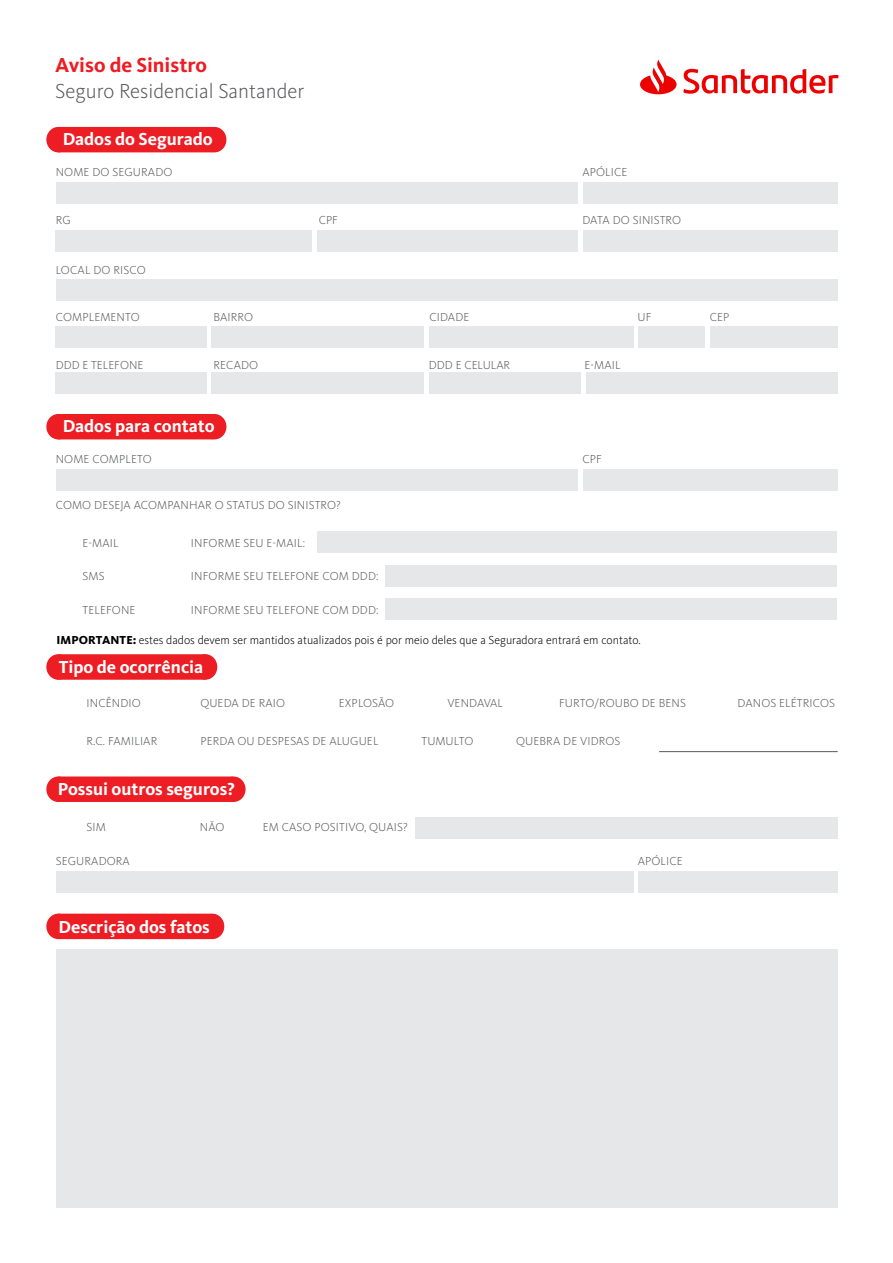
<style>
.page{position:relative;width:893px;height:1263px;background:#fff}
.page>*{position:absolute;margin:0;border:0;box-sizing:border-box;transform-origin:0 0}
.t1{font:300 21px "Kievit OT";color:#58595b}
.t2{font:700 21px "Kievit OT";color:#ed1d24}
.t3{font:700 18px "Kievit OT";color:#fff}
.t4{font:300 12px "Kievit OT";letter-spacing:.01em;color:#58595b}
.t5{font:300 12px "Kievit OT";color:#000}
.s1{font-weight:800}
</style>
<div class="page">
<div style="left:54px;top:654px;width:155px;height:26px;background:#ed1d24;border-radius:5px"></div>
<div style="left:46px;top:654px;width:24px;height:26px;background:#ed1d24;border-radius:50%"></div>
<div style="left:194px;top:654px;width:23px;height:26px;background:#ed1d24;border-radius:50%"></div>
<div style="left:56px;top:183px;width:522px;height:21px;background:#e6e7e8"></div>
<div style="left:583px;top:231px;width:255px;height:21px;background:#e6e7e8"></div>
<div style="left:317px;top:231px;width:261px;height:21px;background:#e6e7e8"></div>
<div style="left:583px;top:182px;width:255px;height:21px;background:#e6e7e8"></div>
<div style="left:56px;top:279px;width:782px;height:21px;background:#e6e7e8"></div>
<div style="left:55px;top:326px;width:152px;height:21px;background:#e6e7e8"></div>
<div style="left:212px;top:326px;width:212px;height:21px;background:#e6e7e8"></div>
<div style="left:429px;top:326px;width:205px;height:21px;background:#e6e7e8"></div>
<div style="left:638px;top:326px;width:67px;height:21px;background:#e6e7e8"></div>
<div style="left:710px;top:326px;width:128px;height:21px;background:#e6e7e8"></div>
<div style="left:55px;top:231px;width:257px;height:21px;background:#e6e7e8"></div>
<hr style="left:659px;top:751px;width:179px;height:1px;background:#58595b">
<div style="left:415px;top:817px;width:423px;height:22px;background:#e6e7e8"></div>
<div style="left:56px;top:871px;width:577px;height:21px;background:#e6e7e8"></div>
<div style="left:638px;top:871px;width:200px;height:21px;background:#e6e7e8"></div>
<div style="left:54px;top:776px;width:182px;height:26px;background:#ed1d24;border-radius:5px"></div>
<div style="left:46px;top:776px;width:24px;height:26px;background:#ed1d24;border-radius:50%"></div>
<div style="left:222px;top:776px;width:24px;height:26px;background:#ed1d24;border-radius:50%"></div>
<div style="left:55px;top:373px;width:152px;height:21px;background:#e6e7e8"></div>
<div style="left:212px;top:373px;width:212px;height:21px;background:#e6e7e8"></div>
<div style="left:586px;top:373px;width:252px;height:21px;background:#e6e7e8"></div>
<div style="left:429px;top:373px;width:152px;height:21px;background:#e6e7e8"></div>
<div style="left:54px;top:127px;width:163px;height:25px;background:#ed1d24;border-radius:5px"></div>
<div style="left:46px;top:127px;width:24px;height:25px;background:#ed1d24;border-radius:50%"></div>
<div style="left:203px;top:127px;width:23px;height:25px;background:#ed1d24;border-radius:50%"></div>
<div style="left:56px;top:470px;width:522px;height:21px;background:#e6e7e8"></div>
<div style="left:317px;top:531px;width:520px;height:22px;background:#e6e7e8"></div>
<div style="left:583px;top:469px;width:255px;height:21px;background:#e6e7e8"></div>
<div style="left:54px;top:414px;width:163px;height:25px;background:#ed1d24;border-radius:5px"></div>
<div style="left:46px;top:414px;width:24px;height:25px;background:#ed1d24;border-radius:50%"></div>
<div style="left:203px;top:414px;width:23px;height:25px;background:#ed1d24;border-radius:50%"></div>
<div style="left:386px;top:565px;width:451px;height:21px;background:#e6e7e8"></div>
<div style="left:386px;top:598px;width:451px;height:22px;background:#e6e7e8"></div>
<div style="left:56px;top:949px;width:782px;height:259px;background:#e6e7e8"></div>
<div style="left:54px;top:914px;width:160px;height:25px;background:#ed1d24;border-radius:5px"></div>
<div style="left:46px;top:914px;width:24px;height:25px;background:#ed1d24;border-radius:50%"></div>
<div style="left:200px;top:914px;width:24px;height:25px;background:#ed1d24;border-radius:50%"></div>
<svg style="left:640px;top:60px;width:198px;height:34px"></svg>
<h1 class="t2" style="left:55px;top:53px;width:153px">Aviso de Sinistro</h1>
<h1 class="t1" style="left:55px;top:79px;width:251px">Seguro Residencial Santander</h1>
<h2 class="t3" style="left:63px;top:129px;width:152px">Dados do Segurado</h2>
<p class="t4" style="left:56px;top:166px;width:118px">NOME DO SEGURADO</p>
<p class="t4" style="left:56px;top:214px;width:16px">RG</p>
<p class="t4" style="left:319px;top:214px;width:21px">CPF</p>
<p class="t4" style="left:582px;top:166px;width:47px">APÓLICE</p>
<p class="t4" style="left:582px;top:214px;width:100px">DATA DO SINISTRO</p>
<p class="t4" style="left:56px;top:264px;width:91px">LOCAL DO RISCO</p>
<p class="t4" style="left:56px;top:310px;width:86px">COMPLEMENTO</p>
<p class="t4" style="left:213px;top:310px;width:41px">BAIRRO</p>
<p class="t4" style="left:429px;top:310px;width:42px">CIDADE</p>
<p class="t4" style="left:638px;top:310px;width:15px">UF</p>
<p class="t4" style="left:710px;top:310px;width:21px">CEP</p>
<p class="t4" style="left:56px;top:358px;width:89px">DDD E TELEFONE</p>
<p class="t4" style="left:213px;top:358px;width:46px">RECADO</p>
<p class="t4" style="left:429px;top:358px;width:83px">DDD E CELULAR</p>
<p class="t4" style="left:584px;top:358px;width:38px">E-MAIL</p>
<h2 class="t3" style="left:63px;top:416px;width:153px">Dados para contato</h2>
<p class="t4" style="left:56px;top:453px;width:98px">NOME COMPLETO</p>
<p class="t4" style="left:56px;top:498px;width:286px">COMO DESEJA ACOMPANHAR O STATUS DO SINISTRO?</p>
<p class="t4" style="left:83px;top:536px;width:38px">E-MAIL</p>
<p class="t4" style="left:191px;top:536px;width:116px">INFORME SEU E-MAIL:</p>
<p class="t4" style="left:191px;top:569px;width:189px">INFORME SEU TELEFONE COM DDD:</p>
<p class="t4" style="left:191px;top:603px;width:189px">INFORME SEU TELEFONE COM DDD:</p>
<p class="t4" style="left:83px;top:569px;width:24px">SMS</p>
<p class="t4" style="left:83px;top:603px;width:54px">TELEFONE</p>
<p class="t4" style="left:582px;top:453px;width:21px">CPF</p>
<p class="t5" style="left:56px;top:633px;width:586px"><span class="s1">IMPORTANTE:</span> estes dados devem ser mantidos atualizados pois é por meio deles que a Seguradora entrará em contato.</p>
<h2 class="t3" style="left:59px;top:656px;width:146px">Tipo de ocorrência</h2>
<p class="t4" style="left:87px;top:696px;width:56px">INCÊNDIO</p>
<p class="t4" style="left:200px;top:696px;width:86px">QUEDA DE RAIO</p>
<p class="t4" style="left:339px;top:696px;width:57px">EXPLOSÃO</p>
<p class="t4" style="left:447px;top:696px;width:57px">VENDAVAL</p>
<p class="t4" style="left:559px;top:696px;width:128px">FURTO/ROUBO DE BENS</p>
<p class="t4" style="left:87px;top:734px;width:72px">R.C. FAMILIAR</p>
<p class="t4" style="left:200px;top:734px;width:180px">PERDA OU DESPESAS DE ALUGUEL</p>
<p class="t4" style="left:421px;top:734px;width:53px">TUMULTO</p>
<p class="t4" style="left:516px;top:734px;width:106px">QUEBRA DE VIDROS</p>
<h2 class="t3" style="left:58px;top:778px;width:179px">Possui outros seguros?</h2>
<p class="t4" style="left:87px;top:821px;width:21px">SIM</p>
<p class="t4" style="left:200px;top:821px;width:26px">NÃO</p>
<p class="t4" style="left:263px;top:821px;width:147px">EM CASO POSITIVO, QUAIS?</p>
<p class="t4" style="left:56px;top:855px;width:76px">SEGURADORA</p>
<p class="t4" style="left:638px;top:855px;width:47px">APÓLICE</p>
<p class="t4" style="left:738px;top:696px;width:99px">DANOS ELÉTRICOS</p>
<h2 class="t3" style="left:58px;top:916px;width:153px">Descrição dos fatos</h2>
</div>
